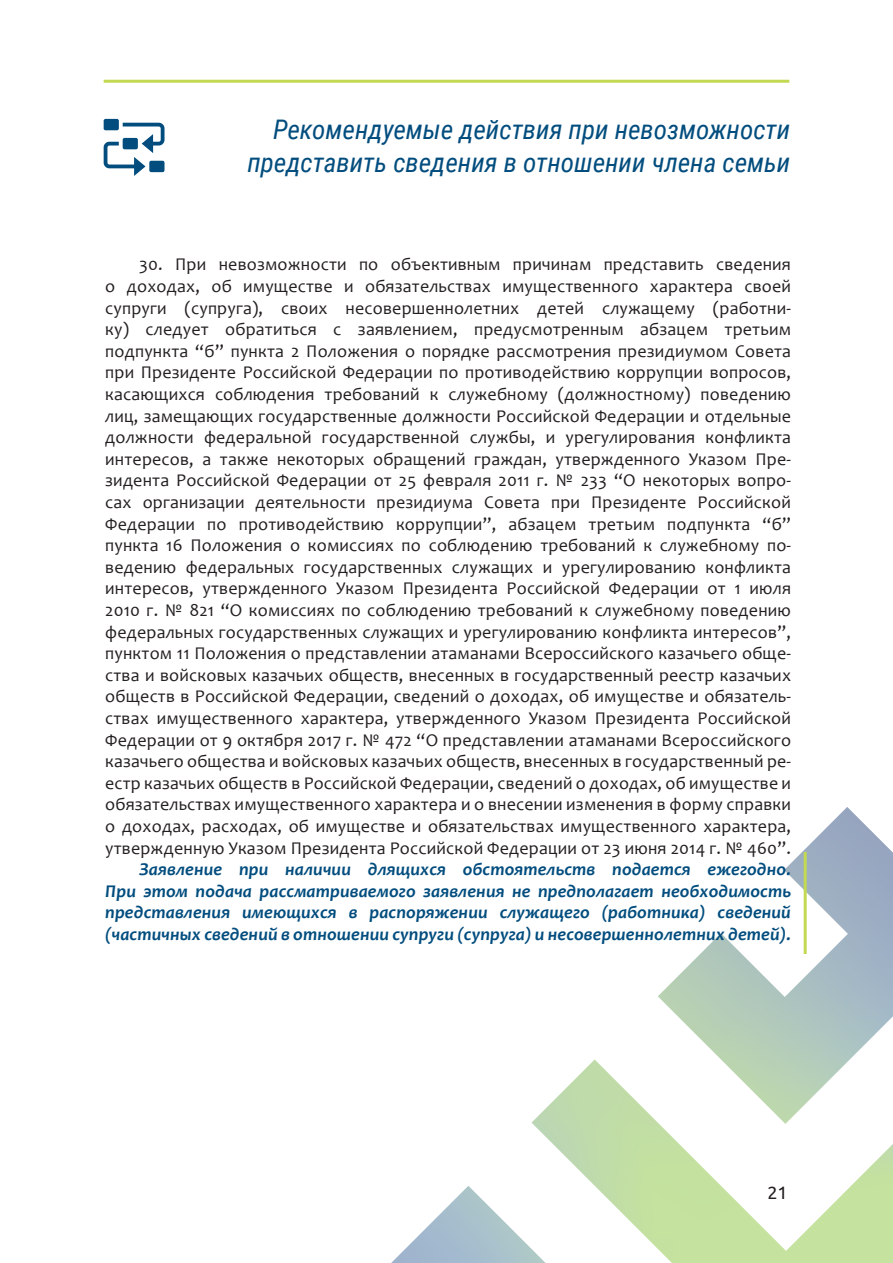
<style>
.page{position:relative;width:893px;height:1263px;background:#fff}
.page>*{position:absolute;margin:0;border:0;box-sizing:border-box;transform-origin:0 0}
.Заголовок_Главы{font:italic 27px/32.4px "Roboto Condensed";color:#024d7e;text-align:right}
.t1{font:18px/21.6px "Candara";letter-spacing:.01em;color:#231f20;text-align:justify}
.t2{font:italic 700 18px/21.6px "Candara";letter-spacing:.01em;color:#024d7e;text-align:justify}
.t3{font:18px "Ubuntu";color:#231f20}
</style>
<div class="page">
<svg style="left:391px;top:807px;width:502px;height:456px"></svg>
<svg style="left:104px;top:119px;width:61px;height:57px"></svg>
<hr style="left:104px;top:80px;width:685px;height:3px;background:#c2d951">
<hr style="left:804px;top:852px;width:3px;height:102px;background:#c2d951">
<p class="Заголовок_Главы" style="left:247px;top:112px;width:544px">Рекомендуемые действия при невозможности представить сведения в отношении члена семьи</p>
<p class="t1" style="left:105px;top:254px;width:687px;text-indent:34px">30. При невозможности по объективным причинам представить сведения о доходах, об имуществе и обязательствах имущественного характера своей супруги (супруга), своих несовершеннолетних детей служащему (работни&shy;ку) следует обратиться с заявлением, предусмотренным абзацем третьим подпункта “б” пункта 2 Положения о порядке рассмотрения президиумом Совета при Президенте Российской Федерации по противодействию коррупции вопросов, касающихся соблюдения требований к служебному (должностному) поведению лиц, замещающих государственные должности Российской Федерации и отдельные должности федеральной государственной службы, и урегулирования конфликта интересов, а также некоторых обращений граждан, утвержденного Указом Пре&shy;зидента Российской Федерации от 25 февраля 2011 г. № 233 “О некоторых вопро&shy;сах организации деятельности президиума Совета при Президенте Российской Федерации по противодействию коррупции”, абзацем третьим подпункта “б” пункта 16 Положения о комиссиях по соблюдению требований к служебному по&shy;ведению федеральных государственных служащих и урегулированию конфликта интересов, утвержденного Указом Президента Российской Федерации от 1 июля 2010 г. № 821 “О комиссиях по соблюдению требований к служебному поведению федеральных государственных служащих и урегулированию конфликта интересов”, пунктом 11 Положения о представлении атаманами Всероссийского казачьего обще&shy;ства и войсковых казачьих обществ, внесенных в государственный реестр казачьих обществ в Российской Федерации, сведений о доходах, об имуществе и обязатель&shy;ствах имущественного характера, утвержденного Указом Президента Российской Федерации от 9 октября 2017 г. № 472 “О представлении атаманами Всероссийского казачьего общества и войсковых казачьих обществ, внесенных в государственный ре&shy;естр казачьих обществ в Российской Федерации, сведений о доходах, об имуществе и обязательствах имущественного характера и о внесении изменения в форму справки о доходах, расходах, об имуществе и обязательствах имущественного характера, утвержденную Указом Президента Российской Федерации от 23 июня 2014 г. № 460”.</p>
<p class="t2" style="left:105px;top:858px;width:687px;text-indent:34px">Заявление при наличии длящихся обстоятельств подается ежегодно.<br>При этом подача рассматриваемого заявления не предполагает необходимость представления имеющихся в распоряжении служащего (работника) сведений (частичных сведений в отношении супруги (супруга) и несовершеннолетних детей).</p>
<p class="t3" style="left:767px;top:1181px;width:22px">21</p>
</div>
